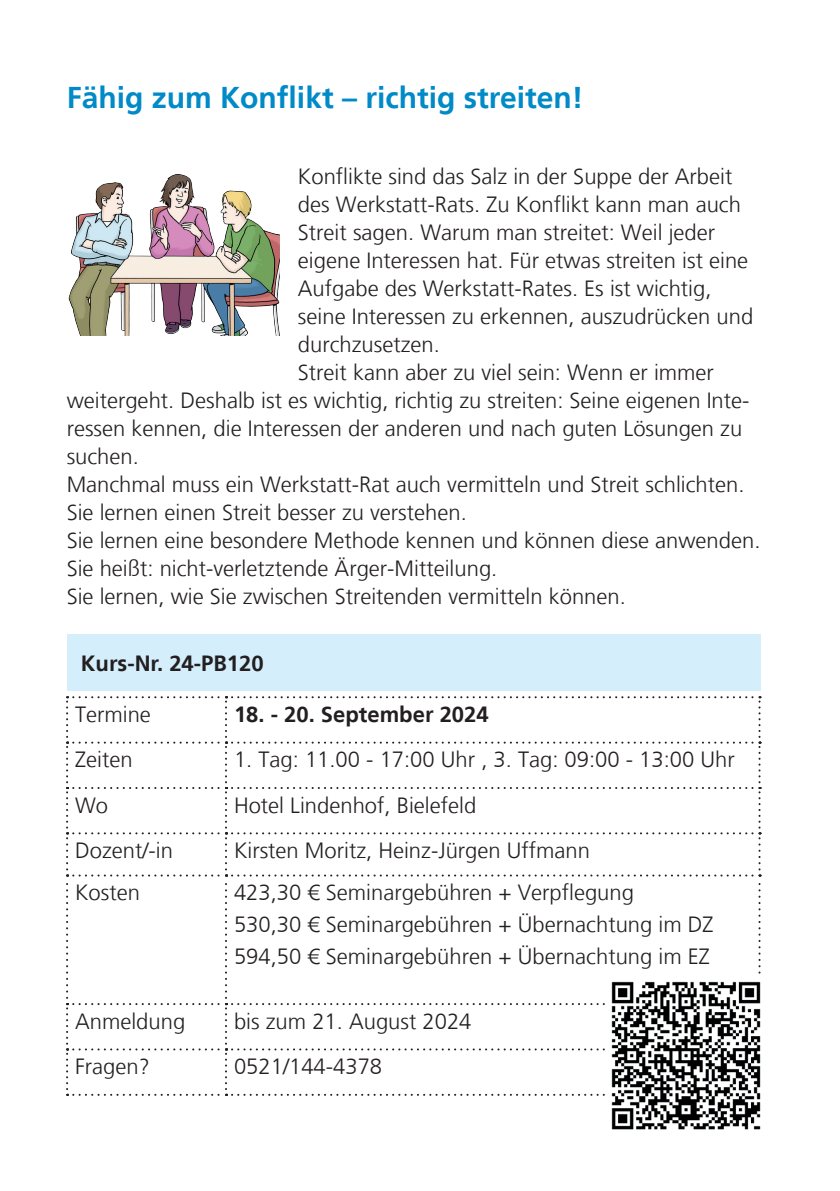
<style>
.page{position:relative;width:840px;height:1191px;background:#fff}
.page>*{position:absolute;margin:0;border:0;box-sizing:border-box;transform-origin:0 0}
.t1{font:700 30px "Frutiger";color:#008ac7}
.t2{font:300 22px/32px "Frutiger";color:#231f20}
.t3{font:700 22px "Frutiger";color:#231f20}
</style>
<div class="page">
<div style="left:67px;top:634px;width:693px;height:57px;background:#d4effb"></div>
<svg style="left:66px;top:696px;width:694px;height:399px"></svg>
<img style="left:68px;top:174px;width:211px;height:162px">
<img style="left:606px;top:976px;width:155px;height:154px">
<h1 class="t1" style="left:67px;top:79px;width:518px">Fähig zum Konflikt – richtig streiten!</h1>
<p class="t2" style="left:298px;top:161px;width:435px">Konflikte sind das Salz in der Suppe der Arbeit</p>
<p class="t2" style="left:298px;top:189px;width:444px">des Werkstatt-Rats. Zu Konflikt kann man auch</p>
<p class="t2" style="left:298px;top:217px;width:418px">Streit sagen. Warum man streitet: Weil jeder</p>
<p class="t2" style="left:298px;top:245px;width:451px">eigene Interessen hat. Für etwas streiten ist eine</p>
<p class="t2" style="left:298px;top:273px;width:415px">Aufgabe des Werkstatt-Rates. Es ist wichtig,</p>
<p class="t2" style="left:298px;top:301px;width:456px">seine Interessen zu erkennen, auszudrücken und</p>
<p class="t2" style="left:298px;top:329px;width:143px">durchzusetzen.</p>
<p class="t2" style="left:298px;top:357px;width:417px">Streit kann aber zu viel sein: Wenn er immer</p>
<p class="t2" style="left:67px;top:385px;width:684px">weitergeht. Deshalb ist es wichtig, richtig zu streiten: Seine eigenen Inte-</p>
<p class="t2" style="left:67px;top:413px;width:676px">ressen kennen, die Interessen der anderen und nach guten Lösungen zu</p>
<p class="t2" style="left:67px;top:441px;width:74px">suchen.</p>
<p class="t2" style="left:67px;top:469px;width:679px">Manchmal muss ein Werkstatt-Rat auch vermitteln und Streit schlichten.</p>
<p class="t2" style="left:67px;top:497px;width:401px">Sie lernen einen Streit besser zu verstehen.</p>
<p class="t2" style="left:67px;top:525px;width:695px">Sie lernen eine besondere Methode kennen und können diese anwenden.</p>
<p class="t2" style="left:67px;top:553px;width:432px">Sie heißt: nicht-verletztende Ärger-Mitteilung.</p>
<p class="t2" style="left:67px;top:581px;width:560px">Sie lernen, wie Sie zwischen Streitenden vermitteln können.</p>
<p class="t3" style="left:81px;top:650px;width:184px">Kurs-Nr. 24-PB120</p>
<p class="t2" style="left:75px;top:698px;width:77px">Termine</p>
<p class="t3" style="left:234px;top:701px;width:256px">18. - 20. September 2024</p>
<p class="t2" style="left:75px;top:744px;width:59px">Zeiten</p>
<p class="t2" style="left:234px;top:744px;width:502px">1. Tag: 11.00 - 17:00 Uhr , 3. Tag: 09:00 - 13:00 Uhr</p>
<p class="t2" style="left:75px;top:789px;width:34px">Wo</p>
<p class="t2" style="left:234px;top:789px;width:244px">Hotel Lindenhof, Bielefeld</p>
<p class="t2" style="left:75px;top:834px;width:99px">Dozent/-in</p>
<p class="t2" style="left:234px;top:834px;width:357px">Kirsten Moritz, Heinz-Jürgen Uffmann</p>
<p class="t2" style="left:75px;top:876px;width:66px">Kosten</p>
<p class="t2" style="left:234px;top:876px;width:481px">423,30 € Seminargebühren + Verpflegung<br>530,30 € Seminargebühren + Übernachtung im DZ<br>594,50 € Seminargebühren + Übernachtung im EZ</p>
<p class="t2" style="left:75px;top:1005px;width:112px">Anmeldung</p>
<p class="t2" style="left:234px;top:1005px;width:239px">bis zum 21. August 2024</p>
<p class="t2" style="left:75px;top:1050px;width:76px">Fragen?</p>
<p class="t2" style="left:234px;top:1050px;width:149px">0521/144-4378</p>
</div>
